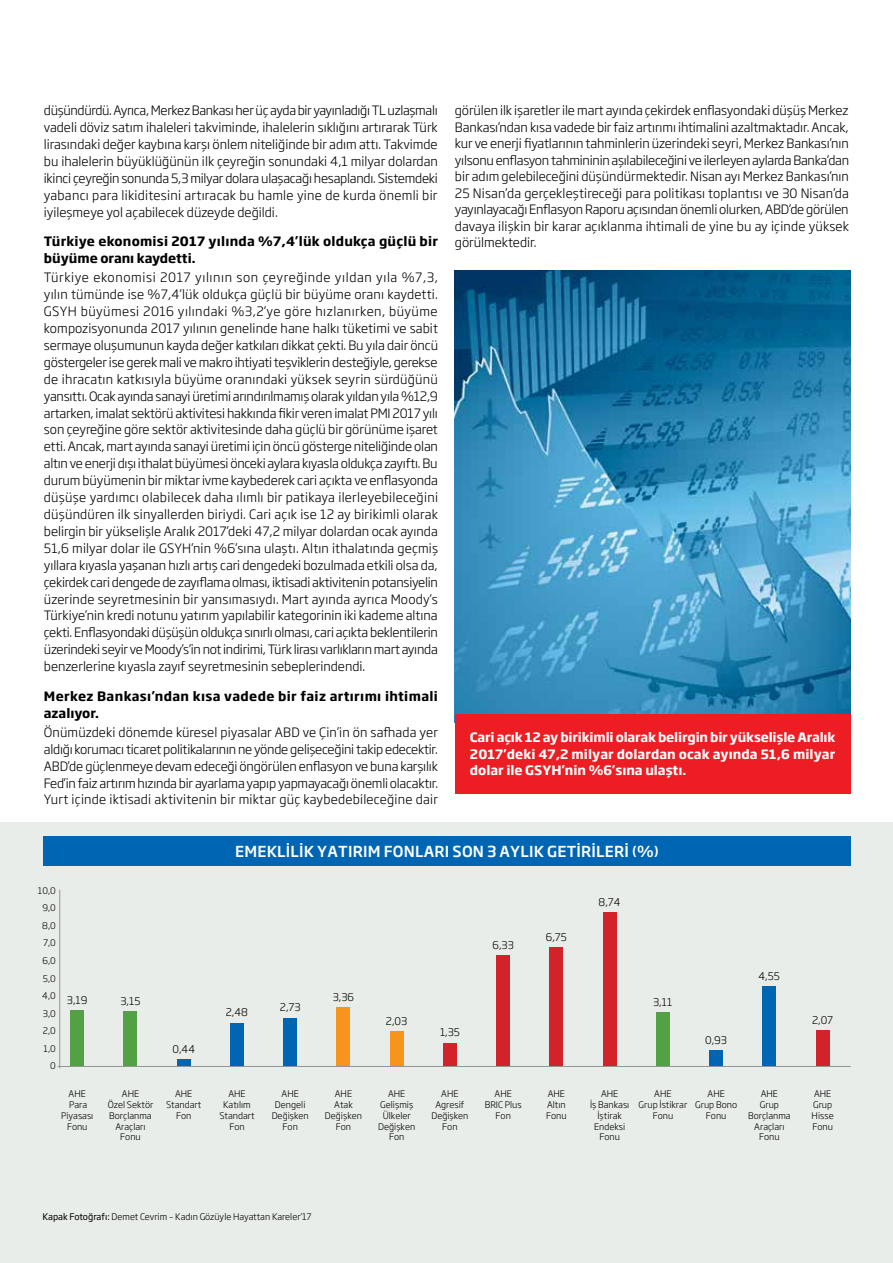
<style>
.page{position:relative;width:893px;height:1263px;background:#fff}
.page>*{position:absolute;margin:0;border:0;box-sizing:border-box;transform-origin:0 0}
.t1{font:500 15px "Soho Gothic Pro";letter-spacing:.015em;color:#fff}
.t2{font:300 12.75px/17px "Soho Gothic Pro";color:#000;text-align:justify}
.t3{font:700 12.75px/16.5px "Soho Gothic Pro";letter-spacing:.005em;color:#fff;text-align:justify}
.t4{font:700 12.75px/17px "Soho Gothic Pro";letter-spacing:.02em;color:#000}
.t5{font:300 10.5px "Soho Gothic Pro";color:#000}
.t6{font:300 9px/10.8px "Soho Gothic Pro";color:#000;text-align:center}
.s1{font-weight:400}
</style>
<div class="page">
<img style="left:455px;top:270px;width:395px;height:444px">
<div style="left:455px;top:714px;width:395px;height:80px;background:#ed1d24"></div>
<div style="left:0;top:823px;width:893px;height:440px;background:#e9edea"></div>
<div style="left:43px;top:836px;width:808px;height:30px;background:#0066b3"></div>
<hr style="left:60px;top:890px;width:1px;height:178px;background:#939598">
<div style="left:71px;top:1010px;width:13px;height:57px;background:#52a145"></div>
<div style="left:124px;top:1011px;width:13px;height:56px;background:#52a145"></div>
<div style="left:177px;top:1059px;width:13px;height:8px;background:#0066b3"></div>
<div style="left:230px;top:1023px;width:13px;height:44px;background:#0066b3"></div>
<div style="left:284px;top:1018px;width:13px;height:49px;background:#0066b3"></div>
<div style="left:337px;top:1007px;width:13px;height:60px;background:#f7941e"></div>
<div style="left:390px;top:1031px;width:13px;height:36px;background:#f7941e"></div>
<div style="left:443px;top:1043px;width:13px;height:24px;background:#d2232a"></div>
<div style="left:496px;top:955px;width:14px;height:112px;background:#d2232a"></div>
<div style="left:550px;top:948px;width:13px;height:119px;background:#d2232a"></div>
<div style="left:603px;top:912px;width:13px;height:155px;background:#d2232a"></div>
<div style="left:656px;top:1012px;width:13px;height:55px;background:#52a145"></div>
<div style="left:709px;top:1050px;width:14px;height:17px;background:#0066b3"></div>
<div style="left:763px;top:986px;width:13px;height:81px;background:#0066b3"></div>
<div style="left:816px;top:1030px;width:13px;height:37px;background:#d2232a"></div>
<hr style="left:58px;top:1066px;width:793px;height:1px;background:#939598">
<p class="t2" style="left:44px;top:101px;width:396px">düşündürdü. Ayrıca, Merkez Bankası her üç ayda bir yayınladığı TL uzlaşmalı vadeli döviz satım ihaleleri takviminde, ihalelerin sıklığını artırarak Türk lirasındaki değer kaybına karşı önlem niteliğinde bir adım attı. Takvimde bu ihalelerin büyüklüğünün ilk çeyreğin sonundaki 4,1 milyar dolardan ikinci çeyreğin sonunda 5,3 milyar dolara ulaşacağı hesaplandı. Sistemdeki yabancı para likiditesini artıracak bu hamle yine de kurda önemli bir iyileşmeye yol açabilecek düzeyde değildi.</p>
<p class="t4" style="left:44px;top:232px;width:396px">Türkiye ekonomisi 2017 yılında %7,4’lük oldukça güçlü bir büyüme oranı kaydetti.</p>
<p class="t2" style="left:44px;top:268px;width:396px">Türkiye ekonomisi 2017 yılının son çeyreğinde yıldan yıla %7,3, yılın tümünde ise %7,4’lük oldukça güçlü bir büyüme oranı kaydetti.<br>GSYH büyümesi 2016 yılındaki %3,2’ye göre hızlanırken, büyüme kompozisyonunda 2017 yılının genelinde hane halkı tüketimi ve sabit sermaye oluşumunun kayda değer katkıları dikkat çekti. Bu yıla dair öncü göstergeler ise gerek mali ve makro ihtiyati teşviklerin desteğiyle, gerekse de ihracatın katkısıyla büyüme oranındaki yüksek seyrin sürdüğünü yansıttı. Ocak ayında sanayi üretimi arındırılmamış olarak yıldan yıla %12,9 artarken, imalat sektörü aktivitesi hakkında fikir veren imalat PMI 2017 yılı son çeyreğine göre sektör aktivitesinde daha güçlü bir görünüme işaret etti. Ancak, mart ayında sanayi üretimi için öncü gösterge niteliğinde olan altın ve enerji dışı ithalat büyümesi önceki aylara kıyasla oldukça zayıftı. Bu durum büyümenin bir miktar ivme kaybederek cari açıkta ve enflasyonda düşüşe yardımcı olabilecek daha ılımlı bir patikaya ilerleyebileceğini düşündüren ilk sinyallerden biriydi. Cari açık ise 12 ay birikimli olarak belirgin bir yükselişle Aralık 2017’deki 47,2 milyar dolardan ocak ayında 51,6 milyar dolar ile GSYH’nin %6’sına ulaştı. Altın ithalatında geçmiş yıllara kıyasla yaşanan hızlı artış cari dengedeki bozulmada etkili olsa da, çekirdek cari dengede de zayıflama olması, iktisadi aktivitenin potansiyelin üzerinde seyretmesinin bir yansımasıydı. Mart ayında ayrıca Moody’s Türkiye’nin kredi notunu yatırım yapılabilir kategorinin iki kademe altına çekti. Enflasyondaki düşüşün oldukça sınırlı olması, cari açıkta beklentilerin üzerindeki seyir ve Moody’s’in not indirimi, Türk lirası varlıkların mart ayında benzerlerine kıyasla zayıf seyretmesinin sebeplerindendi.</p>
<p class="t4" style="left:44px;top:687px;width:396px">Merkez Bankası’ndan kısa vadede bir faiz artırımı ihtimali azalıyor.</p>
<p class="t2" style="left:44px;top:723px;width:396px">Önümüzdeki dönemde küresel piyasalar ABD ve Çin’in ön safhada yer aldığı korumacı ticaret politikalarının ne yönde gelişeceğini takip edecektir.<br>ABD’de güçlenmeye devam edeceği öngörülen enflasyon ve buna karşılık Fed’in faiz artırım hızında bir ayarlama yapıp yapmayacağı önemli olacaktır.<br>Yurt içinde iktisadi aktivitenin bir miktar güç kaybedebileceğine dair</p>
<p class="t2" style="left:455px;top:101px;width:396px;line-height:16.5px">görülen ilk işaretler ile mart ayında çekirdek enflasyondaki düşüş Merkez Bankası’ndan kısa vadede bir faiz artırımı ihtimalini azaltmaktadır. Ancak, kur ve enerji fiyatlarının tahminlerin üzerindeki seyri, Merkez Bankası’nın yılsonu enflasyon tahmininin aşılabileceğini ve ilerleyen aylarda Banka’dan bir adım gelebileceğini düşündürmektedir. Nisan ayı Merkez Bankası’nın 25 Nisan’da gerçekleştireceği para politikası toplantısı ve 30 Nisan’da yayınlayacağı Enflasyon Raporu açısından önemli olurken, ABD’de görülen davaya ilişkin bir karar açıklanma ihtimali de yine bu ay içinde yüksek görülmektedir.</p>
<p class="t3" style="left:470px;top:728px;width:367px">Cari açık 12 ay birikimli olarak belirgin bir yükselişle Aralık 2017’deki 47,2 milyar dolardan ocak ayında 51,6 milyar dolar ile GSYH’nin %6’sına ulaştı.</p>
<p class="t6" style="left:38px;top:881px;width:19px;line-height:17.5px;text-align:right">10,0<br>9,0<br>8,0<br>7,0<br>6,0<br>5,0<br>4,0<br>3,0<br>2,0<br>1,0<br>0</p>
<p class="t5" style="left:67px;top:992px;width:22px">3,19</p>
<p class="t5" style="left:121px;top:993px;width:22px">3,15</p>
<p class="t5" style="left:172px;top:1041px;width:24px">0,44</p>
<p class="t1" style="left:235px;top:839px;width:425px">EMEKLİLİK YATIRIM FONLARI SON 3 AYLık GETİRİLERİ (%)</p>
<p class="t5" style="left:226px;top:1004px;width:24px">2,48</p>
<p class="t5" style="left:280px;top:999px;width:22px">2,73</p>
<p class="t5" style="left:333px;top:989px;width:23px">3,36</p>
<p class="t5" style="left:386px;top:1012px;width:23px">2,03</p>
<p class="t5" style="left:440px;top:1024px;width:22px">1,35</p>
<p class="t5" style="left:492px;top:937px;width:23px">6,33</p>
<p class="t5" style="left:546px;top:929px;width:23px">6,75</p>
<p class="t5" style="left:599px;top:894px;width:23px">8,74</p>
<p class="t5" style="left:653px;top:993px;width:21px">3,11</p>
<p class="t5" style="left:705px;top:1032px;width:23px">0,93</p>
<p class="t5" style="left:759px;top:968px;width:23px">4,55</p>
<p class="t5" style="left:812px;top:1012px;width:23px">2,07</p>
<p class="t6" style="left:61px;top:1088px;width:34px">AHE<br>Para<br>Piyasası<br>Fonu</p>
<p class="t6" style="left:108px;top:1088px;width:47px">AHE<br>Özel Sektör<br>Borçlanma<br>Araçları<br>Fonu</p>
<p class="t6" style="left:166px;top:1088px;width:37px">AHE<br>Standart<br>Fon</p>
<p class="t6" style="left:219px;top:1088px;width:37px">AHE<br>Katılım<br>Standart<br>Fon</p>
<p class="t6" style="left:272px;top:1088px;width:39px">AHE<br>Dengeli<br>Değişken<br>Fon</p>
<p class="t6" style="left:325px;top:1088px;width:39px">AHE<br>Atak<br>Değişken<br>Fon</p>
<p class="t6" style="left:378px;top:1088px;width:39px">AHE<br>Gelişmiş<br>Ülkeler<br>Değişken<br>Fon</p>
<p class="t6" style="left:431px;top:1088px;width:39px">AHE<br>Agresif<br>Değişken<br>Fon</p>
<p class="t6" style="left:485px;top:1088px;width:38px">AHE<br>BRIC Plus<br>Fon</p>
<p class="t6" style="left:546px;top:1088px;width:22px;text-align:left">AHE<br>Altın<br>Fonu</p>
<p class="t6" style="left:590px;top:1088px;width:41px">AHE<br>İş Bankası<br>İştirak<br>Endeksi<br>Fonu</p>
<p class="t6" style="left:639px;top:1088px;width:50px">AHE<br>Grup İstikrar<br>Fonu</p>
<p class="t6" style="left:695px;top:1088px;width:43px">AHE<br>Grup Bono<br>Fonu</p>
<p class="t6" style="left:748px;top:1088px;width:44px">AHE<br>Grup<br>Borçlanma<br>Araçları<br>Fonu</p>
<p class="t6" style="left:812px;top:1088px;width:24px;text-align:left">AHE<br>Grup<br>Hisse<br>Fonu</p>
<p class="t6" style="left:42px;top:1211px;width:271px"><span class="s1">Kapak Fotoğrafı:</span> Demet Cevrim – Kadın Gözüyle Hayattan Kareler’17</p>
</div>
